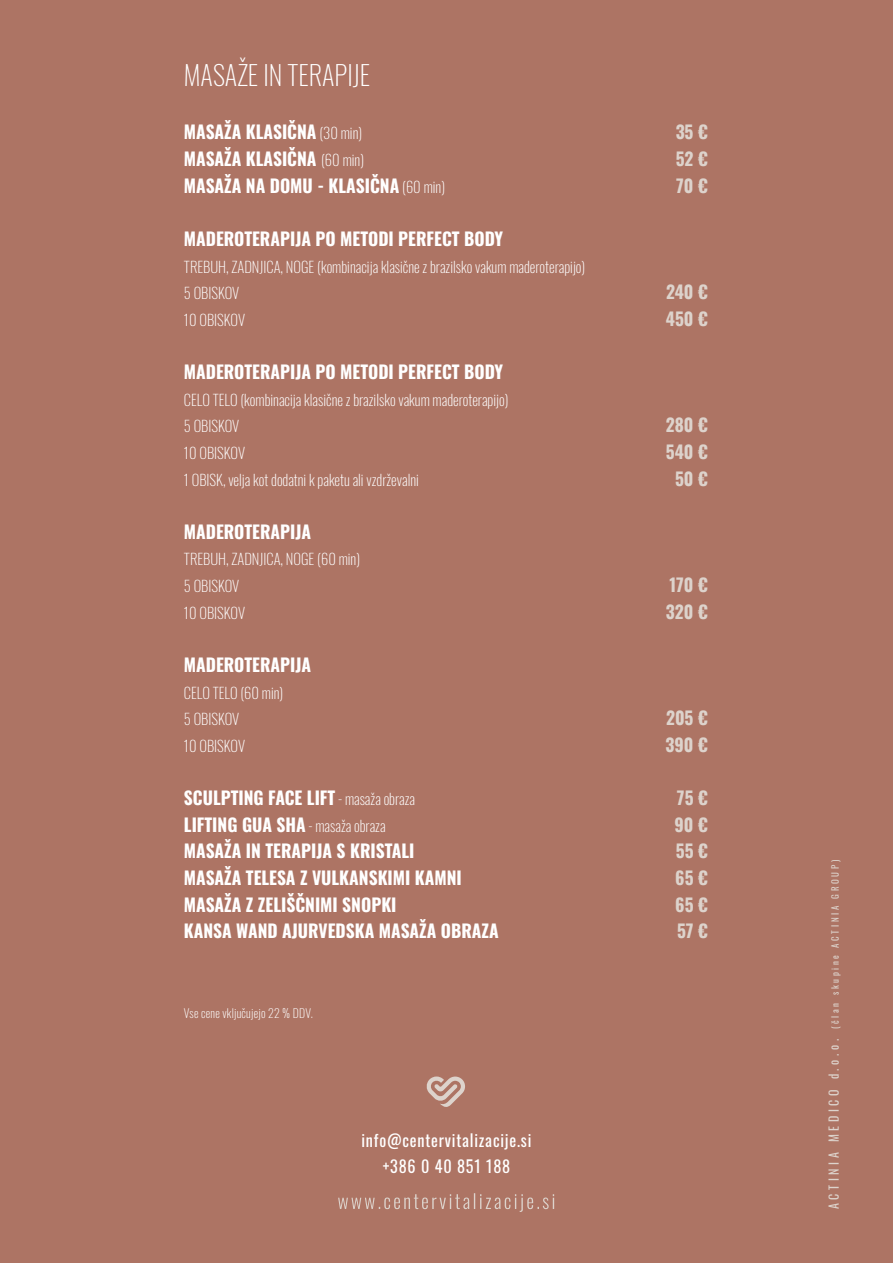
<style>
.page{position:relative;width:893px;height:1263px;background:#ad7464}
.page>*{position:absolute;margin:0;border:0;box-sizing:border-box;transform-origin:0 0}
.t1{font:200 27px "Oswald";color:#fff}
.t2{font:700 17.85px "Oswald";color:#fff}
.t3{font:700 17.85px "Oswald";color:#ddd3cc}
.t4{font:16.5px/26.7px "Oswald";letter-spacing:.05em;color:#fff;text-align:center}
.t5{font:200 15px/26.7px "Oswald";color:#fff}
.t6{font:200 12px "Oswald";letter-spacing:.02em;color:#fff}
.t7{font:9px "Oswald";letter-spacing:.3em;color:#ddd3cc}
.s1{font-weight:200;font-size:15px}
.s2{font-size:12.3px}
</style>
<div class="page">
<svg style="left:338px;top:1193px;width:216px;height:19px"></svg>
<svg style="left:426px;top:1076px;width:39px;height:31px"></svg>
<h1 class="t1" style="left:184px;top:51px;width:188px">MASAŽE IN TERAPIJE</h1>
<p class="t2" style="left:184px;top:123px;width:180px">MASAŽA KLASIČNA <span class="s1">(30 min)</span></p>
<p class="t3" style="left:676px;top:123px;width:34px">35 €</p>
<p class="t2" style="left:184px;top:149px;width:182px">MASAŽA KLASIČNA <span class="s1">(60 min)</span></p>
<p class="t3" style="left:676px;top:150px;width:34px">52 €</p>
<p class="t2" style="left:184px;top:176px;width:263px">MASAŽA NA DOMU - KLASIČNA <span class="s1">(60 min)</span></p>
<p class="t3" style="left:676px;top:176px;width:33px">70 €</p>
<p class="t2" style="left:184px;top:229px;width:321px">MADEROTERAPIJA PO METODI PERFECT BODY</p>
<p class="t5" style="left:184px;top:251px;width:403px">TREBUH, ZADNJICA, NOGE (kombinacija klasične z brazilsko vakum maderoterapijo)<br>5 OBISKOV</p>
<p class="t3" style="left:666px;top:283px;width:43px">240 €</p>
<p class="t5" style="left:184px;top:305px;width:63px">10 OBISKOV</p>
<p class="t3" style="left:666px;top:309px;width:43px">450 €</p>
<p class="t2" style="left:184px;top:362px;width:321px">MADEROTERAPIJA PO METODI PERFECT BODY</p>
<p class="t5" style="left:184px;top:384px;width:326px">CELO TELO (kombinacija klasične z brazilsko vakum maderoterapijo)<br>5 OBISKOV</p>
<p class="t3" style="left:666px;top:416px;width:43px">280 €</p>
<p class="t5" style="left:184px;top:438px;width:63px">10 OBISKOV</p>
<p class="t3" style="left:666px;top:442px;width:43px">540 €</p>
<p class="t5" style="left:184px;top:464px;width:237px">1 OBISK, velja kot dodatni k paketu ali vzdrževalni</p>
<p class="t3" style="left:675px;top:469px;width:34px">50 €</p>
<p class="t2" style="left:184px;top:522px;width:129px">MADEROTERAPIJA</p>
<p class="t5" style="left:184px;top:544px;width:178px">TREBUH, ZADNJICA, NOGE (60 min)<br>5 OBISKOV</p>
<p class="t3" style="left:669px;top:575px;width:40px">170 €</p>
<p class="t5" style="left:184px;top:597px;width:63px">10 OBISKOV</p>
<p class="t3" style="left:666px;top:602px;width:43px">320 €</p>
<p class="t2" style="left:184px;top:655px;width:129px">MADEROTERAPIJA</p>
<p class="t5" style="left:184px;top:677px;width:101px">CELO TELO (60 min)<br>5 OBISKOV</p>
<p class="t3" style="left:666px;top:709px;width:43px">205 €</p>
<p class="t5" style="left:184px;top:731px;width:63px">10 OBISKOV</p>
<p class="t3" style="left:665px;top:735px;width:44px">390 €</p>
<p class="t2" style="left:184px;top:788px;width:233px">SCULPTING FACE LIFT <span class="s1">- masaža obraza</span></p>
<p class="t3" style="left:677px;top:788px;width:32px">75 €</p>
<p class="t2" style="left:184px;top:815px;width:203px">LIFTING GUA SHA <span class="s1">- masaža obraza</span></p>
<p class="t3" style="left:674px;top:815px;width:35px">90 €</p>
<p class="t2" style="left:184px;top:842px;width:232px">MASAŽA IN TERAPIJA S KRISTALI</p>
<p class="t3" style="left:676px;top:842px;width:34px">55 €</p>
<p class="t2" style="left:184px;top:868px;width:279px">MASAŽA TELESA Z VULKANSKIMI KAMNI</p>
<p class="t3" style="left:675px;top:868px;width:34px">65 €</p>
<p class="t2" style="left:184px;top:895px;width:214px">MASAŽA Z ZELIŠČNIMI SNOPKI</p>
<p class="t3" style="left:675px;top:895px;width:34px">65 €</p>
<p class="t2" style="left:184px;top:922px;width:316px">KANSA WAND AJURVEDSKA MASAŽA OBRAZA</p>
<p class="t3" style="left:677px;top:922px;width:32px">57 €</p>
<p class="t6" style="left:184px;top:1002px;width:131px">Vse cene vključujejo 22 % DDV.</p>
<p class="t4" style="left:361px;top:1125px;width:172px">info@centervitalizacije.si +386 0 40 851 188</p>
<p class="t7" style="left:827px;top:1209px;width:350px;rotate:-90deg"><span class="s2">ACTINIA MEDICO d.o.o.</span> (član skupine ACTINIA GROUP)</p>
</div>
